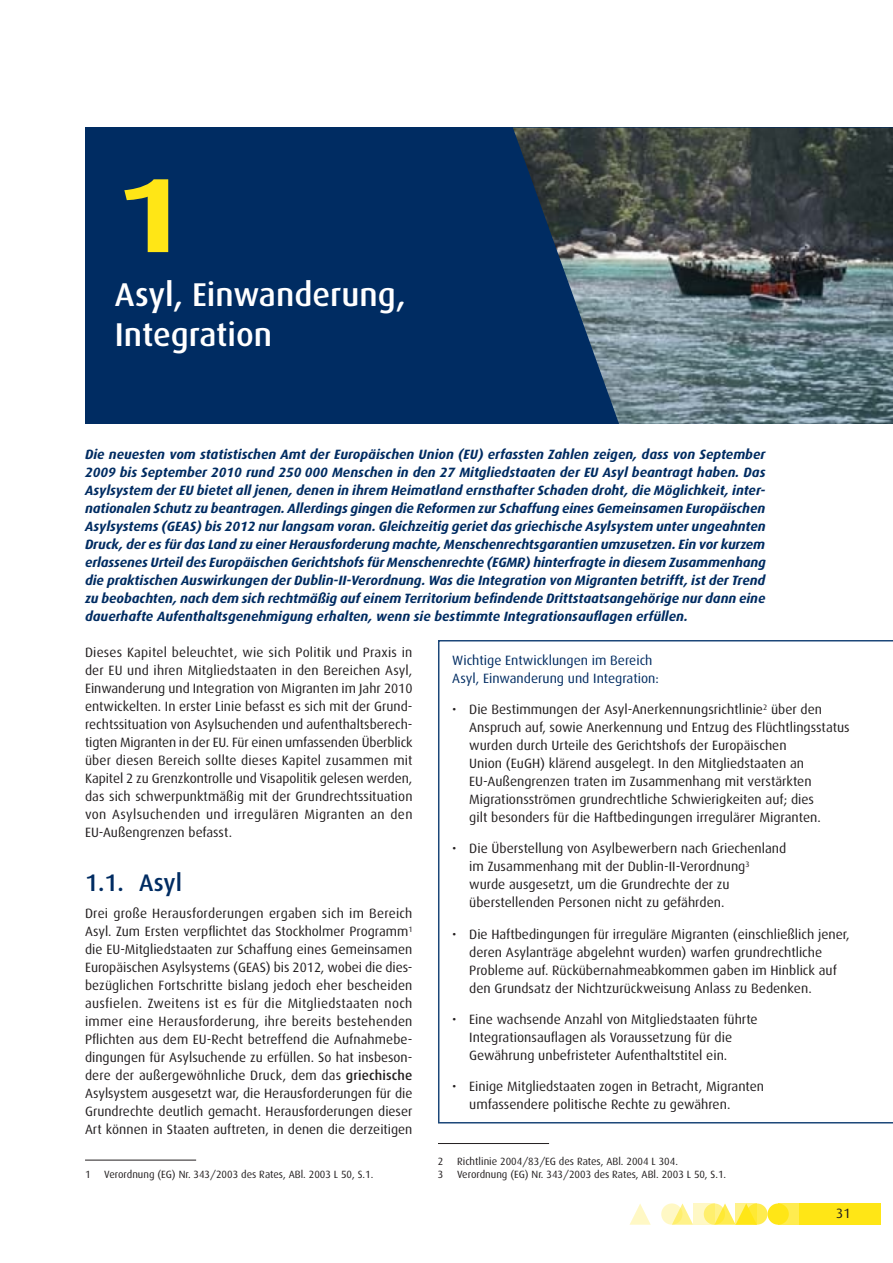
<style>
.page{position:relative;width:893px;height:1263px;background:#fff}
.page>*{position:absolute;margin:0;border:0;box-sizing:border-box;transform-origin:0 0}
.t1{font:700 105.75px "Dax";color:#ffe616;scale:1.22 1}
.t2{font:500 33px/39.6px "Dax";color:#fff}
.t3{font:500 24px "Dax";color:#002c62}
.t4{font:13.5px/18px "Dax";color:#231f20}
.t5{font:italic 700 13.5px/18px "Dax";color:#002c62;text-align:justify}
.t6{font:13.5px/18px "Dax";color:#002c62}
.t7{font:10.5px "Dax";color:#231f20}
.s1{font-weight:500}
</style>
<div class="page">
<div style="left:746px;top:1203px;width:21px;height:22px;background:#ffec50;border-radius:50%"></div>
<div style="left:778px;top:1203px;width:21px;height:22px;background:#ffec50"></div>
<div style="left:799px;top:1203px;width:81px;height:22px;background:#ffe616"></div>
<svg style="left:675px;top:1203px;width:18px;height:22px"></svg>
<svg style="left:629px;top:1204px;width:22px;height:21px"></svg>
<div style="left:767px;top:1203px;width:22px;height:22px;background:#ffe616;border-radius:50%"></div>
<svg style="left:718px;top:1203px;width:18px;height:22px"></svg>
<svg style="left:704px;top:1203px;width:21px;height:22px"></svg>
<svg style="left:661px;top:1203px;width:21px;height:22px"></svg>
<svg style="left:736px;top:1203px;width:21px;height:22px"></svg>
<svg style="left:693px;top:1203px;width:21px;height:22px"></svg>
<div style="left:85px;top:128px;width:808px;height:296px;background:#002c62"></div>
<img style="left:513px;top:128px;width:380px;height:296px">
<hr style="left:438px;top:1143px;width:111px;height:1px;background:#231f20">
<hr style="left:85px;top:1160px;width:111px;height:1px;background:#231f20">
<svg style="left:438px;top:640px;width:455px;height:483px"></svg>
<h1 class="t1" style="left:115px;top:156px;width:61px">1</h1>
<h2 class="t2" style="left:115px;top:275px;width:292px">Asyl, Einwanderung,<br>Integration</h2>
<p class="t5" style="left:85px;top:445px;width:682px">Die neuesten vom statistischen Amt der Europäischen Union (EU) erfassten Zahlen zeigen, dass von September 2009 bis September 2010 rund 250 000 Menschen in den 27 Mitgliedstaaten der EU Asyl beantragt haben. Das Asylsystem der EU bietet all jenen, denen in ihrem Heimatland ernsthafter Schaden droht, die Möglichkeit, inter‑ nationalen Schutz zu beantragen. Allerdings gingen die Reformen zur Schaffung eines Gemeinsamen Europäischen Asylsystems (GEAS) bis 2012 nur langsam voran. Gleichzeitig geriet das griechische Asylsystem unter ungeahnten Druck, der es für das Land zu einer Herausforderung machte, Menschenrechtsgarantien umzusetzen. Ein vor kurzem erlassenes Urteil des Europäischen Gerichtshofs für Menschenrechte (EGMR) hinterfragte in diesem Zusammenhang die praktischen Auswirkungen der Dublin‑II‑Verordnung. Was die Integration von Migranten betrifft, ist der Trend zu beobachten, nach dem sich rechtmäßig auf einem Territorium befindende Drittstaatsangehörige nur dann eine dauerhafte Aufenthaltsgenehmigung erhalten, wenn sie bestimmte Integrationsauflagen erfüllen.</p>
<p class="t4" style="left:85px;top:643px;width:329px;text-align:justify">Dieses Kapitel beleuchtet, wie sich Politik und Praxis in der EU und ihren Mitgliedstaaten in den Bereichen Asyl, Einwanderung und Integration von Migranten im Jahr 2010 entwickelten. In erster Linie befasst es sich mit der Grund‑ rechtssituation von Asylsuchenden und aufenthaltsberech‑ tigten Migranten in der EU. Für einen umfassenden Überblick über diesen Bereich sollte dieses Kapitel zusammen mit Kapitel 2 zu Grenzkontrolle und Visapolitik gelesen werden, das sich schwerpunktmäßig mit der Grundrechtssituation von Asylsuchenden und irregulären Migranten an den EU‑Außengrenzen befasst.</p>
<h3 class="t3" style="left:85px;top:869px;width:98px">1.1. Asyl</h3>
<p class="t4" style="left:85px;top:904px;width:329px;text-align:justify">Drei große Herausforderungen ergaben sich im Bereich Asyl. Zum Ersten verpflichtet das Stockholmer Programm<sup>1 </sup>die EU‑Mitgliedstaaten zur Schaffung eines Gemeinsamen Europäischen Asylsystems (GEAS) bis 2012, wobei die dies‑ bezüglichen Fortschritte bislang jedoch eher bescheiden ausfielen. Zweitens ist es für die Mitgliedstaaten noch immer eine Herausforderung, ihre bereits bestehenden Pflichten aus dem EU‑Recht betreffend die Aufnahmebe‑ dingungen für Asylsuchende zu erfüllen. So hat insbeson‑ dere der außergewöhnliche Druck, dem das <span class="s1">griechische </span>Asylsystem ausgesetzt war, die Herausforderungen für die Grundrechte deutlich gemacht. Herausforderungen dieser Art können in Staaten auftreten, in denen die derzeitigen</p>
<p class="t6" style="left:452px;top:651px;width:208px">Wichtige Entwicklungen im Bereich<br>Asyl, Einwanderung und Integration:</p>
<p class="t4" style="left:469px;top:700px;width:382px;text-indent:-17px">• Die Bestimmungen der Asyl‑Anerkennungsrichtlinie<sup>2</sup> über den Anspruch auf, sowie Anerkennung und Entzug des Flüchtlingsstatus wurden durch Urteile des Gerichtshofs der Europäischen<br>Union (EuGH) klärend ausgelegt. In den Mitgliedstaaten an EU‑Außengrenzen traten im Zusammenhang mit verstärkten Migrationsströmen grundrechtliche Schwierigkeiten auf; dies<br>gilt besonders für die Haftbedingungen irregulärer Migranten.</p>
<p class="t4" style="left:469px;top:840px;width:319px;text-indent:-17px">• Die Überstellung von Asylbewerbern nach Griechenland im Zusammenhang mit der Dublin‑II‑Verordnung<sup>3 </sup>wurde ausgesetzt, um die Grundrechte der zu überstellenden Personen nicht zu gefährden.</p>
<p class="t4" style="left:469px;top:925px;width:382px;text-indent:-17px">• Die Haftbedingungen für irreguläre Migranten (einschließlich jener, deren Asylanträge abgelehnt wurden) warfen grundrechtliche Probleme auf. Rückübernahmeabkommen gaben im Hinblick auf den Grundsatz der Nichtzurückweisung Anlass zu Bedenken.</p>
<p class="t4" style="left:469px;top:1010px;width:290px;text-indent:-17px">• Eine wachsende Anzahl von Mitgliedstaaten führte<br>Integrationsauflagen als Voraussetzung für die<br>Gewährung unbefristeter Aufenthaltstitel ein.</p>
<p class="t4" style="left:469px;top:1078px;width:296px;text-indent:-17px">• Einige Mitgliedstaaten zogen in Betracht, Migranten umfassendere politische Rechte zu gewähren.</p>
<p class="t7" style="left:438px;top:1156px;width:7px">2</p>
<p class="t7" style="left:457px;top:1156px;width:222px">Richtlinie 2004/83/EG des Rates, ABl. 2004 L 304.</p>
<p class="t7" style="left:85px;top:1168px;width:7px">1</p>
<p class="t7" style="left:104px;top:1168px;width:271px">Verordnung (EG) Nr. 343/2003 des Rates, ABl. 2003 L 50, S.1.</p>
<p class="t7" style="left:438px;top:1168px;width:7px">3</p>
<p class="t7" style="left:457px;top:1168px;width:271px">Verordnung (EG) Nr. 343/2003 des Rates, ABl. 2003 L 50, S.1.</p>
<p class="t4" style="left:836px;top:1205px;width:16px">31</p>
</div>
